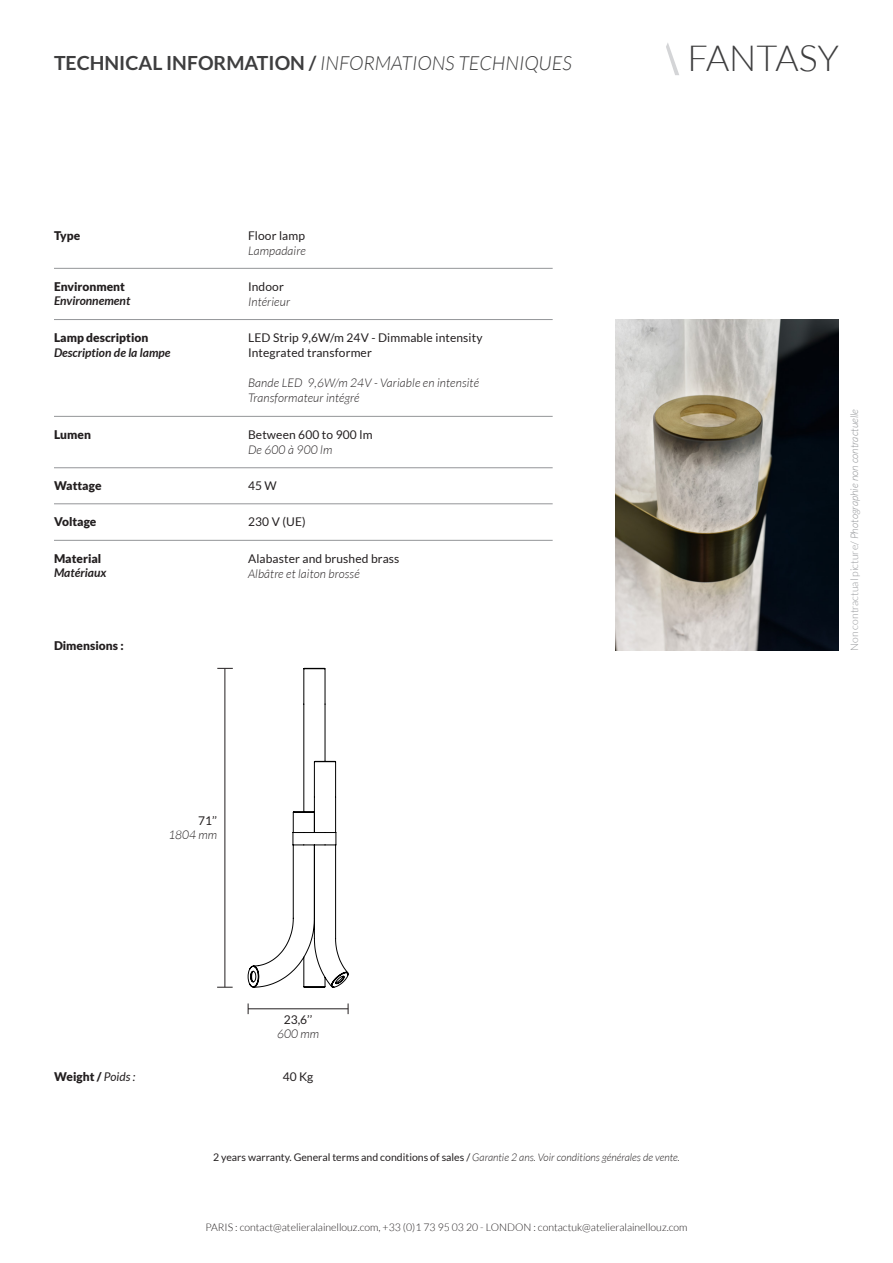
<style>
.page{position:relative;width:893px;height:1263px;background:#fff}
.page>*{position:absolute;margin:0;border:0;box-sizing:border-box;transform-origin:0 0}
.t1{font:300 36px "Lato";color:#3e3e3f}
.Titres_FP{font:italic 300 19.5px "Lato";color:#3e3e3f}
.t2{font:12px "Lato";letter-spacing:.01em;color:#231f20}
.t3{font:italic 300 12px "Lato";letter-spacing:.01em;color:#231f20}
.t4{font:900 12px "Lato";color:#231f20}
.t5{font:italic 700 12px "Lato";color:#231f20}
.t6{font:300 10.5px "Lato";color:#231f20}
.t7{font:10.5px "Lato";color:#231f20}
.t8{font:italic 300 10.5px "Lato";color:#939598}
.s1{font-weight:700;font-style:normal}
.s2{font-style:normal}
.s3{font-weight:400;font-style:italic}
.s4{font-weight:300;font-style:italic}
</style>
<div class="page">
<svg style="left:666px;top:43px;width:13px;height:32px"></svg>
<img style="left:616px;top:319px;width:223px;height:332px">
<hr style="left:54px;top:540px;width:499px;height:1px;background:#939598">
<hr style="left:54px;top:467px;width:499px;height:1px;background:#939598">
<hr style="left:54px;top:503px;width:499px;height:1px;background:#939598">
<hr style="left:54px;top:416px;width:499px;height:1px;background:#939598">
<hr style="left:54px;top:319px;width:499px;height:1px;background:#939598">
<hr style="left:54px;top:268px;width:499px;height:1px;background:#939598">
<hr style="left:248px;top:1008px;width:100px;height:1px;background:#231f20">
<svg style="left:217px;top:668px;width:16px;height:1px"></svg>
<svg style="left:217px;top:987px;width:16px;height:1px"></svg>
<hr style="left:225px;top:668px;width:1px;height:319px;background:#231f20">
<svg style="left:248px;top:668px;width:100px;height:320px"></svg>
<p class="Titres_FP" style="left:54px;top:52px;width:519px"><span class="s1">TECHNICAL INFORMATION /</span> INFORMATIONS TECHNIQUES</p>
<p class="t4" style="left:54px;top:228px;width:28px">Type</p>
<p class="t4" style="left:54px;top:279px;width:73px">Environment</p>
<p class="t5" style="left:54px;top:294px;width:78px">Environnement</p>
<p class="t4" style="left:54px;top:331px;width:96px">Lamp description</p>
<p class="t5" style="left:54px;top:345px;width:118px">Description de la lampe</p>
<p class="t4" style="left:54px;top:427px;width:39px">Lumen</p>
<p class="t4" style="left:54px;top:479px;width:49px">Wattage</p>
<p class="t4" style="left:54px;top:515px;width:44px">Voltage</p>
<p class="t4" style="left:54px;top:551px;width:49px">Material</p>
<p class="t5" style="left:54px;top:566px;width:54px">Matériaux</p>
<p class="t4" style="left:54px;top:638px;width:71px">Dimensions :</p>
<p class="t2" style="left:248px;top:228px;width:59px">Floor lamp</p>
<p class="t3" style="left:248px;top:244px;width:59px">Lampadaire</p>
<p class="t2" style="left:248px;top:280px;width:37px">Indoor</p>
<p class="t3" style="left:248px;top:295px;width:43px">Intérieur</p>
<p class="t2" style="left:248px;top:331px;width:236px">LED Strip 9,6W/m 24V - Dimmable intensity</p>
<p class="t2" style="left:248px;top:346px;width:125px">Integrated transformer</p>
<p class="t3" style="left:248px;top:376px;width:232px">Bande LED 9,6W/m 24V - Variable en intensité</p>
<p class="t3" style="left:248px;top:391px;width:113px">Transformateur intégré</p>
<p class="t2" style="left:248px;top:428px;width:126px">Between 600 to 900 lm</p>
<p class="t3" style="left:248px;top:443px;width:86px">De 600 à 900 lm</p>
<p class="t2" style="left:248px;top:479px;width:30px">45 W</p>
<p class="t2" style="left:248px;top:515px;width:59px">230 V (UE)</p>
<p class="t2" style="left:248px;top:552px;width:153px">Alabaster and brushed brass</p>
<p class="t3" style="left:248px;top:567px;width:113px">Albâtre et laiton brossé</p>
<p class="t2" style="left:198px;top:814px;width:21px">71’’</p>
<p class="t3" style="left:168px;top:828px;width:50px">1804 mm</p>
<h1 class="t1" style="left:688px;top:39px;width:153px">FANTASY</h1>
<p class="t8" style="left:849px;top:651px;width:243px;rotate:-90deg"><span class="s2">Non contractual picture/</span> Photographie non contractuelle</p>
<p class="t2" style="left:284px;top:1013px;width:30px">23,6’’</p>
<p class="t3" style="left:277px;top:1027px;width:43px">600 mm</p>
<p class="t4" style="left:54px;top:1070px;width:83px">Weight / <span class="s3">Poids :</span></p>
<p class="t2" style="left:283px;top:1070px;width:32px">40 Kg</p>
<p class="t7" style="left:213px;top:1151px;width:468px">2 years warranty. General terms and conditions of sales / <span class="s4">Garantie 2 ans. Voir conditions générales de vente.</span></p>
<p class="t6" style="left:206px;top:1222px;width:484px">PARIS : contact@atelieralainellouz.com, +33 (0)1 73 95 03 20 - LONDON : contactuk@atelieralainellouz.com</p>
</div>
